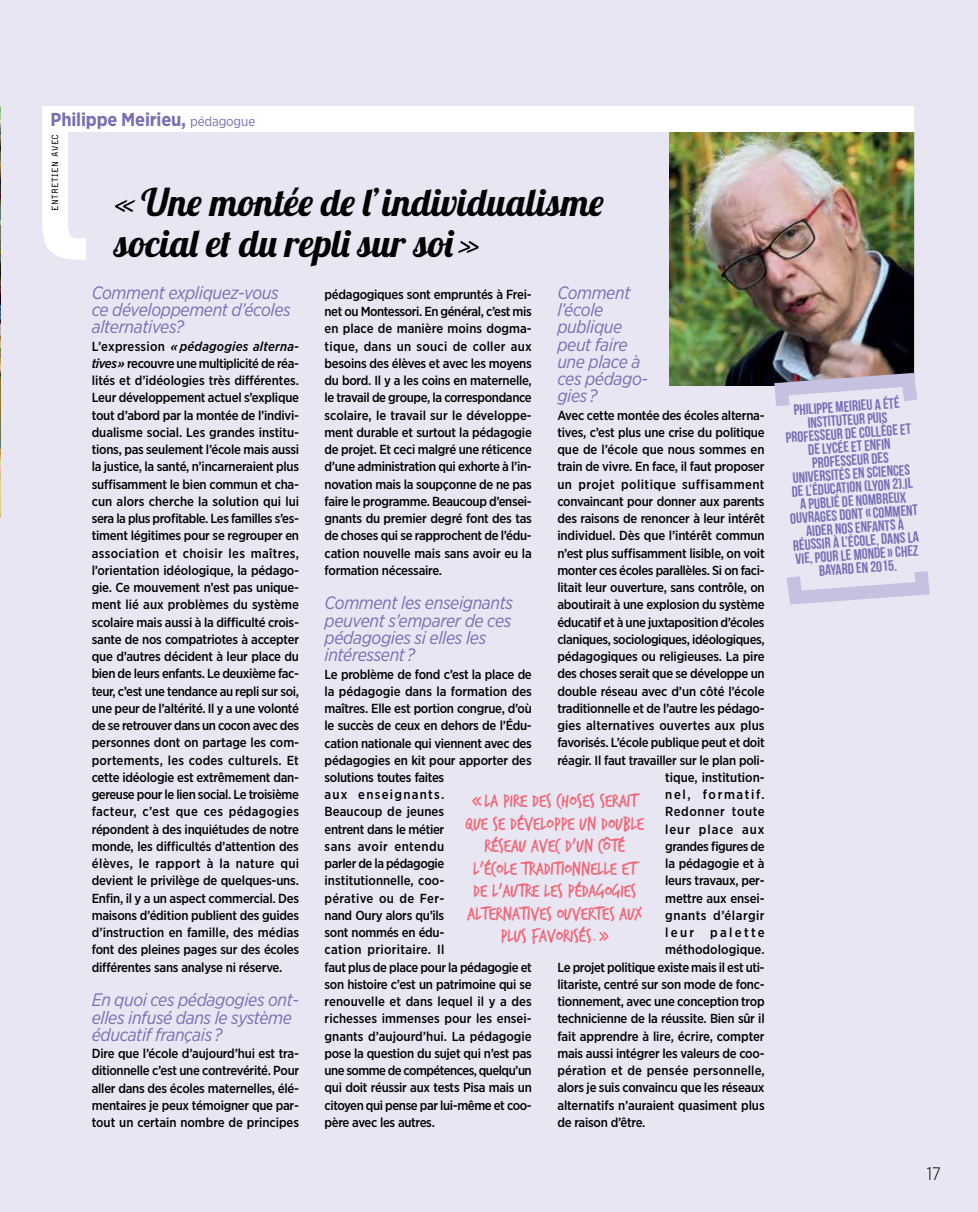
<style>
.page{position:relative;width:978px;height:1212px;background:#e8e6f3}
.page>*{position:absolute;margin:0;border:0;box-sizing:border-box;transform-origin:0 0}
.t1{font:37.95px/41.4px "Lobster 1.4";color:#000}
.t2{font:19.5px/22.5px "Trash Hand";color:#f16777;text-align:center}
.t3{font:700 18.75px "Gotham Narrow";letter-spacing:-.01em;color:#7670b4}
.t4{font:italic 18px/17.2px "Gotham Narrow";letter-spacing:-.02em;color:#7670b4}
.t5{font:300 18px "Gotham Narrow";color:#000}
.t6{font:15px/13.5px "Bebas Neue";color:#7670b4;text-align:center}
.t7{font:500 13.2px/17.2px "Gotham Narrow";letter-spacing:-.02em;color:#000;text-align:justify}
.t8{font:500 13.2px "Gotham Narrow";letter-spacing:.01em;color:#000}
.t9{font:500 13.2px "Gotham Narrow";letter-spacing:.03em;color:#000}
.t10{font:500 13.2px "Gotham Narrow";letter-spacing:.04em;color:#000}
.t11{font:500 13.2px "Gotham Narrow";color:#000}
.t12{font:500 13.2px "Gotham Narrow";letter-spacing:.005em;color:#000}
.t13{font:500 13.2px "Gotham Narrow";letter-spacing:.12em;color:#000}
.t14{font:500 13.2px "Gotham Narrow";letter-spacing:.07em;color:#000}
.t15{font:500 13.2px "Gotham Narrow";letter-spacing:.18em;color:#000}
.t16{font:10.5px "Magda Clean";letter-spacing:.05em;color:#000}
.s1{font-weight:400;font-size:13.5px}
.s2{font-style:italic}
</style>
<div class="page">
<img style="left:669px;top:259px;width:245px;height:126px">
<img style="left:43px;top:106px;width:871px;height:153px">
<svg style="left:774px;top:373px;width:143px;height:33px"></svg>
<svg style="left:786px;top:571px;width:144px;height:33px"></svg>
<img style="left:0;top:106px;width:1px;height:411px">
<h3 class="t3" style="left:51px;top:107px;width:206px">Philippe Meirieu, <span class="s1">pédagogue</span></h3>
<p class="t16" style="left:49px;top:211px;width:79px;rotate:-90deg">ENTRETIEN AVEC</p>
<h1 class="t1" style="left:115px;top:181px;width:491px">«Une montée de l’individualisme social et du repli sur soi»</h1>
<h3 class="t4" style="left:92px;top:284px;width:201px">Comment expliquez-vous ce développement d’écoles alternatives?</h3>
<p class="t7" style="left:92px;top:337px;width:209px">L’expression <span class="s2">« pédagogies alterna&shy;tives»</span> recouvre une multiplicité de réa&shy;lités et d’idéologies très différentes.<br>Leur développement actuel s’explique tout d’abord par la montée de l’indivi&shy;dualisme social. Les grandes institu&shy;tions, pas seulement l’école mais aussi la justice, la santé, n’incarneraient plus suffisamment le bien commun et cha&shy;cun alors cherche la solution qui lui sera la plus profitable. Les familles s’es&shy;timent légitimes pour se regrouper en association et choisir les maîtres, l’orientation idéologique, la pédago&shy;gie. Ce mouvement n’est pas unique&shy;ment lié aux problèmes du système scolaire mais aussi à la difficulté crois&shy;sante de nos compatriotes à accepter que d’autres décident à leur place du bien de leurs enfants. Le deuxième fac&shy;teur, c’est une tendance au repli sur soi, une peur de l’altérité. Il y a une volonté de se retrouver dans un cocon avec des personnes dont on partage les com&shy;portements, les codes culturels. Et cette idéologie est extrêmement dan&shy;gereuse pour le lien social. Le troisième facteur, c’est que ces pédagogies répondent à des inquiétudes de notre monde, les difficultés d’attention des élèves, le rapport à la nature qui devient le privilège de quelques-uns.<br>Enfin, il y a un aspect commercial. Des maisons d’édition publient des guides d’instruction en famille, des médias font des pleines pages sur des écoles différentes sans analyse ni réserve.</p>
<h3 class="t4" style="left:92px;top:991px;width:209px">En quoi ces pédagogies ont&shy;elles infusé dans le système éducatif français?</h3>
<p class="t7" style="left:92px;top:1044px;width:209px">Dire que l’école d’aujourd’hui est tra&shy;ditionnelle c’est une contrevérité. Pour aller dans des écoles maternelles, élé&shy;mentaires je peux témoigner que par&shy;tout un certain nombre de principes</p>
<h3 class="t4" style="left:557px;top:284px;width:92px">Comment l’école publique peut faire une place à ces pédago&shy;gies?</h3>
<p class="t7" style="left:557px;top:406px;width:209px">Avec cette montée des écoles alterna-</p>
<p class="t7" style="left:557px;top:423px;width:209px">tives, c’est plus une crise du politique</p>
<p class="t11" style="left:557px;top:441px;width:209px">que de l’école que nous sommes en</p>
<p class="t7" style="left:557px;top:458px;width:209px">train de vivre. En face, il faut proposer</p>
<p class="t9" style="left:557px;top:476px;width:209px">un projet politique suffisamment</p>
<p class="t7" style="left:557px;top:492px;width:209px">convaincant pour donner aux parents</p>
<p class="t7" style="left:557px;top:510px;width:209px">des raisons de renoncer à leur intérêt</p>
<p class="t7" style="left:557px;top:527px;width:209px">individuel. Dès que l’intérêt commun</p>
<p class="t7" style="left:557px;top:544px;width:209px">n’est plus suffisamment lisible, on voit</p>
<p class="t7" style="left:557px;top:561px;width:209px">monter ces écoles parallèles. Si on faci-</p>
<p class="t7" style="left:557px;top:579px;width:209px">litait leur ouverture, sans contrôle, on</p>
<p class="t7" style="left:557px;top:596px;width:209px">aboutirait à une explosion du système</p>
<p class="t7" style="left:557px;top:613px;width:209px">éducatif et à une juxtaposition d’écoles</p>
<p class="t7" style="left:557px;top:630px;width:209px">claniques, sociologiques, idéologiques,</p>
<p class="t7" style="left:557px;top:648px;width:209px">pédagogiques ou religieuses. La pire</p>
<p class="t7" style="left:557px;top:665px;width:209px">des choses serait que se développe un</p>
<p class="t7" style="left:557px;top:682px;width:209px">double réseau avec d’un côté l’école</p>
<p class="t7" style="left:557px;top:699px;width:209px">traditionnelle et de l’autre les pédago-</p>
<p class="t8" style="left:557px;top:717px;width:209px">gies alternatives ouvertes aux plus</p>
<p class="t7" style="left:557px;top:734px;width:209px">favorisés. L’école publique peut et doit</p>
<p class="t7" style="left:557px;top:751px;width:209px">réagir. Il faut travailler sur le plan poli-</p>
<p class="t7" style="left:665px;top:768px;width:101px">tique, institution-</p>
<p class="t13" style="left:665px;top:786px;width:101px">nel, formatif.</p>
<p class="t10" style="left:665px;top:803px;width:101px">Redonner toute</p>
<p class="t14" style="left:665px;top:821px;width:101px">leur place aux</p>
<p class="t7" style="left:665px;top:837px;width:101px">grandes figures de</p>
<p class="t7" style="left:665px;top:855px;width:101px">la pédagogie et à</p>
<p class="t7" style="left:665px;top:872px;width:101px">leurs travaux, per-</p>
<p class="t7" style="left:665px;top:889px;width:101px">mettre aux ensei-</p>
<p class="t10" style="left:665px;top:907px;width:101px">gnants d’élargir</p>
<p class="t15" style="left:665px;top:924px;width:101px">leur palette</p>
<p class="t12" style="left:665px;top:941px;width:101px">méthodologique.</p>
<p class="t7" style="left:557px;top:958px;width:209px">Le projet politique existe mais il est uti-</p>
<p class="t7" style="left:557px;top:975px;width:209px">litariste, centré sur son mode de fonc-</p>
<p class="t7" style="left:557px;top:993px;width:209px">tionnement, avec une conception trop</p>
<p class="t7" style="left:557px;top:1010px;width:209px">technicienne de la réussite. Bien sûr il</p>
<p class="t7" style="left:557px;top:1027px;width:209px">fait apprendre à lire, écrire, compter</p>
<p class="t7" style="left:557px;top:1044px;width:209px">mais aussi intégrer les valeurs de coo-</p>
<p class="t8" style="left:557px;top:1062px;width:209px">pération et de pensée personnelle,</p>
<p class="t7" style="left:557px;top:1079px;width:209px">alors je suis convaincu que les réseaux</p>
<p class="t7" style="left:557px;top:1096px;width:209px">alternatifs n’auraient quasiment plus</p>
<p class="t7" style="left:557px;top:1113px;width:90px">de raison d’être.</p>
<p class="t7" style="left:325px;top:285px;width:209px">pédagogiques sont empruntés à Frei&shy;net ou Montessori. En général, c’est mis en place de manière moins dogma&shy;tique, dans un souci de coller aux besoins des élèves et avec les moyens du bord. Il y a les coins en maternelle, le travail de groupe, la correspondance scolaire, le travail sur le développe&shy;ment durable et surtout la pédagogie de projet. Et ceci malgré une réticence d’une administration qui exhorte à l’in&shy;novation mais la soupçonne de ne pas faire le programme. Beaucoup d’ensei&shy;gnants du premier degré font des tas de choses qui se rapprochent de l’édu&shy;cation nouvelle mais sans avoir eu la formation nécessaire.</p>
<h3 class="t4" style="left:325px;top:594px;width:190px">Comment les enseignants peuvent s’emparer de ces pédagogies si elles les intéressent?</h3>
<p class="t7" style="left:325px;top:665px;width:209px;text-align:left">Le problème de fond c’est la place de la pédagogie dans la formation des maîtres. Elle est portion congrue, d’où le succès de ceux en dehors de l’Édu&shy;cation nationale qui viennent avec des pédagogies en kit pour apporter des solutions toutes faites<br>aux enseignants.<br>Beaucoup de jeunes<br>entrent dans le métier<br>sans avoir entendu<br>parler de la pédagogie institutionnelle, coo-<br>pérative ou de Fer-<br>nand Oury alors qu’ils<br>sont nommés en édu-<br>cation prioritaire. Il<br>faut plus de place pour la pédagogie et son histoire c’est un patrimoine qui se renouvelle et dans lequel il y a des richesses immenses pour les ensei&shy;gnants d’aujourd’hui. La pédagogie pose la question du sujet qui n’est pas une somme de compétences, quelqu’un qui doit réussir aux tests Pisa mais un citoyen qui pense par lui-même et coo&shy;père avec les autres.</p>
<h2 class="t2" style="left:466px;top:790px;width:180px">«LA PIRE DES CHOSES SERAIT<br>QUE SE DÉVELOPPE UN DOUBLE<br>RÉSEAU AVEC D’UN CÔTÉ<br>L’ÉCOLE TRADITIONNELLE ET<br>DE L’AUTRE LES PÉDAGOGIES<br>ALTERNATIVES OUVERTES AUX<br>PLUS FAVORISÉS.»</h2>
<p class="t6" style="left:782px;top:404px;width:130px;rotate:-4deg">PHILIPPE MEIRIEU A ÉTÉ<br>INSTITUTEUR PUIS<br>PROFESSEUR DE COLLÈGE ET<br>DE LYCÉE ET ENFIN<br>PROFESSEUR DES<br>UNIVERSITÉS EN SCIENCES<br>DE L’ÉDUCATION (LYON 2).IL<br>A PUBLIÉ DE NOMBREUX<br>OUVRAGES DONT «COMMENT<br>AIDER NOS ENFANTS À<br>RÉUSSIR À L’ÉCOLE, DANS LA<br>VIE, POUR LE MONDE» CHEZ<br>BAYARD EN 2015.</p>
<h3 class="t5" style="left:927px;top:1162px;width:16px">17</h3>
</div>
